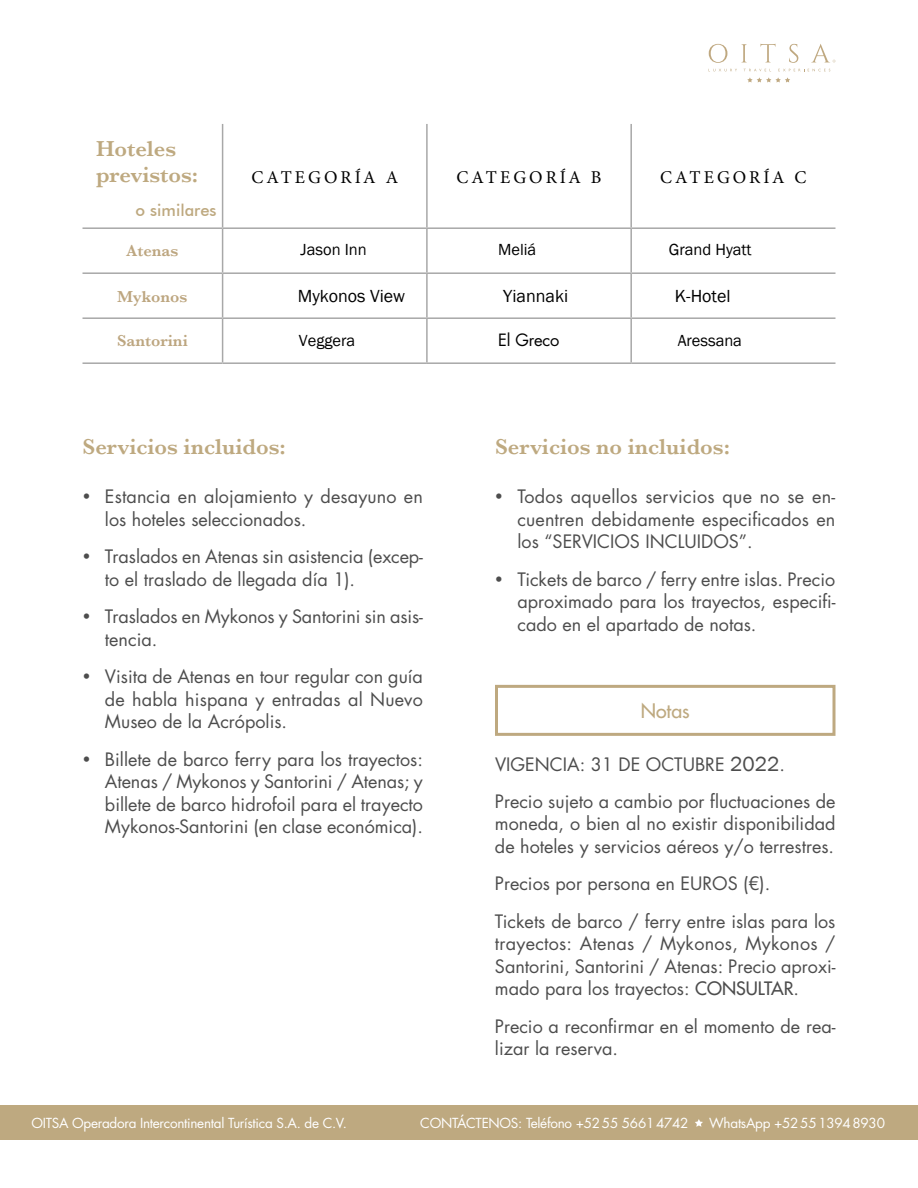
<style>
.page{position:relative;width:918px;height:1188px;background:#fff}
.page>*{position:absolute;margin:0;border:0;box-sizing:border-box;transform-origin:0 0}
.t1{font:600 22.5px/25.8px "Baskerville";color:#bea980}
.t2{font:500 19.5px "Futura Std";color:#bea980}
.t3{font:18px/22.5px "Futura Std";color:#4d4d4d;text-align:justify}
.t4{font:18px "Minion Pro";letter-spacing:.17em;color:#000}
.t5{font:18px "Franklin Gothic";color:#000}
.t6{font:16.5px "Franklin Gothic";color:#000}
.t7{font:600 16.5px "Baskerville";color:#bda680}
.t8{font:500 16.5px "Futura BT";color:#bea980}
.t9{font:16.5px "Futura Std";letter-spacing:-.01em;color:#000}
.t10{font:13.5px "Futura Std";letter-spacing:-.02em;color:#fff}
.s1{font-family:"Franklin Gothic";font-size:21px}
.s2{font-weight:500}
</style>
<div class="page">
<svg style="left:747px;top:77px;width:43px;height:5px"></svg>
<svg style="left:708px;top:69px;width:29px;height:2px"></svg>
<svg style="left:744px;top:69px;width:26px;height:2px"></svg>
<svg style="left:778px;top:69px;width:52px;height:2px"></svg>
<svg style="left:709px;top:44px;width:18px;height:19px"></svg>
<svg style="left:741px;top:44px;width:6px;height:18px"></svg>
<svg style="left:760px;top:44px;width:16px;height:18px"></svg>
<svg style="left:789px;top:44px;width:9px;height:19px"></svg>
<svg style="left:811px;top:44px;width:25px;height:19px"></svg>
<div style="left:0;top:1106px;width:918px;height:34px;background:#bea980"></div>
<svg style="left:695px;top:1119px;width:8px;height:8px"></svg>
<hr style="left:222px;top:124px;width:1px;height:103px;background:#a8a8a8">
<hr style="left:83px;top:227px;width:140px;height:2px;background:#a8a8a8">
<hr style="left:223px;top:227px;width:204px;height:2px;background:#a8a8a8">
<hr style="left:222px;top:229px;width:1px;height:43px;background:#a8a8a8">
<hr style="left:427px;top:227px;width:204px;height:2px;background:#a8a8a8">
<hr style="left:631px;top:227px;width:205px;height:2px;background:#a8a8a8">
<hr style="left:83px;top:272px;width:140px;height:2px;background:#a8a8a8">
<hr style="left:223px;top:272px;width:204px;height:2px;background:#a8a8a8">
<hr style="left:222px;top:274px;width:1px;height:43px;background:#a8a8a8">
<hr style="left:427px;top:272px;width:204px;height:2px;background:#a8a8a8">
<hr style="left:631px;top:272px;width:205px;height:2px;background:#a8a8a8">
<hr style="left:83px;top:317px;width:140px;height:2px;background:#a8a8a8">
<hr style="left:223px;top:317px;width:204px;height:2px;background:#a8a8a8">
<hr style="left:222px;top:319px;width:1px;height:43px;background:#a8a8a8">
<hr style="left:427px;top:317px;width:204px;height:2px;background:#a8a8a8">
<hr style="left:631px;top:317px;width:205px;height:2px;background:#a8a8a8">
<hr style="left:83px;top:362px;width:140px;height:2px;background:#a8a8a8">
<hr style="left:223px;top:362px;width:204px;height:2px;background:#a8a8a8">
<hr style="left:427px;top:362px;width:204px;height:2px;background:#a8a8a8">
<hr style="left:631px;top:362px;width:205px;height:2px;background:#a8a8a8">
<hr style="left:426px;top:124px;width:2px;height:103px;background:#a8a8a8">
<hr style="left:630px;top:124px;width:2px;height:103px;background:#a8a8a8">
<hr style="left:426px;top:229px;width:2px;height:43px;background:#a8a8a8">
<hr style="left:630px;top:229px;width:2px;height:43px;background:#a8a8a8">
<hr style="left:426px;top:274px;width:2px;height:43px;background:#a8a8a8">
<hr style="left:630px;top:274px;width:2px;height:43px;background:#a8a8a8">
<hr style="left:426px;top:319px;width:2px;height:43px;background:#a8a8a8">
<hr style="left:630px;top:319px;width:2px;height:43px;background:#a8a8a8">
<div style="left:495px;top:685px;width:341px;height:51px;border:3px solid #bea980"></div>
<p class="t1" style="left:96px;top:136px;width:104px">Hoteles previstos:</p>
<p class="t8" style="left:136px;top:200px;width:82px">o similares</p>
<p class="t4" style="left:251px;top:165px;width:148px">CATEGORÍA A</p>
<p class="t4" style="left:457px;top:165px;width:146px">CATEGORÍA B</p>
<p class="t4" style="left:660px;top:165px;width:148px">CATEGORÍA C</p>
<p class="t7" style="left:126px;top:239px;width:54px">Atenas</p>
<p class="t6" style="left:301px;top:240px;width:68px">Jason Inn</p>
<p class="t6" style="left:498px;top:240px;width:40px">Meliá</p>
<p class="t6" style="left:669px;top:240px;width:85px">Grand Hyatt</p>
<p class="t7" style="left:117px;top:285px;width:72px">Mykonos</p>
<p class="t5" style="left:298px;top:285px;width:109px">Mykonos View</p>
<p class="t5" style="left:503px;top:285px;width:66px">Yiannaki</p>
<p class="t5" style="left:675px;top:285px;width:57px">K-Hotel</p>
<p class="t7" style="left:117px;top:329px;width:72px">Santorini</p>
<p class="t6" style="left:299px;top:331px;width:58px">Veggera</p>
<p class="t9" style="left:498px;top:329px;width:63px">El Greco</p>
<p class="t6" style="left:678px;top:331px;width:66px">Aressana</p>
<p class="t1" style="left:83px;top:433px;width:205px">Servicios incluidos:</p>
<p class="t3" style="left:105px;top:486px;width:319px;text-indent:-22px">• Estancia en alojamiento y desayuno en los hoteles seleccionados.</p>
<p class="t3" style="left:105px;top:546px;width:320px;text-indent:-22px">• Traslados en Atenas sin asistencia (excep&shy;to el traslado de llegada día 1).</p>
<p class="t3" style="left:105px;top:606px;width:319px;text-indent:-22px">• Traslados en Mykonos y Santorini sin asis&shy;tencia.</p>
<p class="t3" style="left:105px;top:666px;width:320px;text-indent:-22px">• Visita de Atenas en tour regular con guía de habla hispana y entradas al Nuevo Museo de la Acrópolis.</p>
<p class="t3" style="left:105px;top:748px;width:320px;text-indent:-22px">• Billete de barco ferry para los trayectos:<br>Atenas / Mykonos y Santorini / Atenas; y billete de barco hidrofoil para el trayecto Mykonos-Santorini (en clase económica).</p>
<p class="t1" style="left:495px;top:433px;width:237px">Servicios no incluidos:</p>
<p class="t3" style="left:517px;top:486px;width:319px;text-indent:-22px">• Todos aquellos servicios que no se en&shy;cuentren debidamente especificados en los “SERVICIOS INCLUIDOS”.</p>
<p class="t3" style="left:517px;top:568px;width:319px;text-indent:-22px">• Tickets de barco / ferry entre islas. Precio aproximado para los trayectos, especifi&shy;cado en el apartado de notas.</p>
<p class="t2" style="left:641px;top:699px;width:50px">Notas</p>
<p class="t3" style="left:495px;top:754px;width:291px">VIGENCIA: 31 DE OCTUBRE <span class="s1">2022</span>.</p>
<p class="t3" style="left:495px;top:790px;width:342px">Precio sujeto a cambio por fluctuaciones de moneda, o bien al no existir disponibilidad de hoteles y servicios aéreos y/o terrestres.</p>
<p class="t3" style="left:495px;top:865px;width:342px;line-height:37.5px">Precios por persona en EUROS (€).<br>Tickets de barco / ferry entre islas para los</p>
<p class="t3" style="left:495px;top:933px;width:342px">trayectos: Atenas / Mykonos, Mykonos / Santorini, Santorini / Atenas: Precio aproxi&shy;mado para los trayectos: <span class="s2">CONSULTAR</span>.</p>
<p class="t3" style="left:495px;top:1015px;width:342px">Precio a reconfirmar en el momento de rea&shy;lizar la reserva.</p>
<p class="t10" style="left:32px;top:1115px;width:317px">OITSA Operadora Intercontinental Turística S.A. de C.V.</p>
<p class="t10" style="left:420px;top:1115px;width:270px">CONTÁCTENOS: Teléfono +5255 56614742</p>
<p class="t10" style="left:709px;top:1115px;width:177px">WhatsApp +525513948930</p>
</div>
